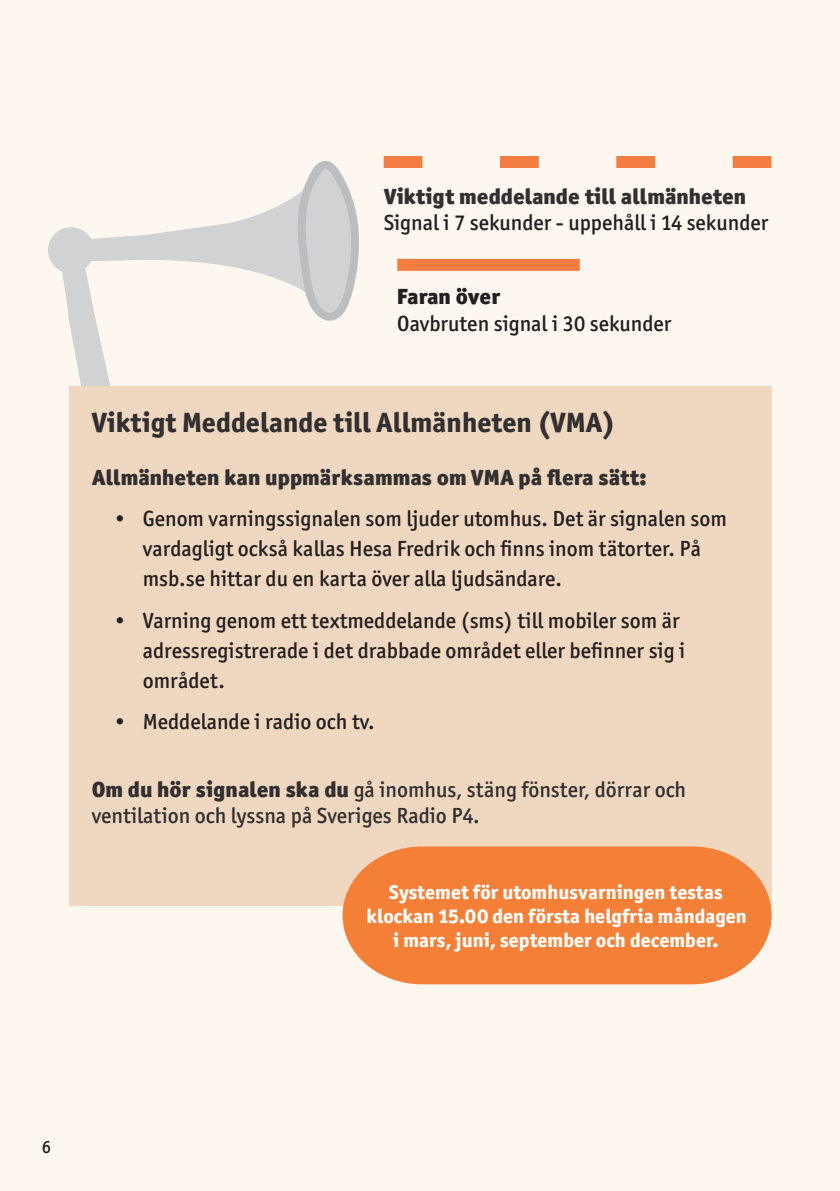
<style>
.page{position:relative;width:840px;height:1191px;background:#fff}
.page>*{position:absolute;margin:0;border:0;box-sizing:border-box;transform-origin:0 0}
.Rubrik_2{font:800 28px "Officina Sans ITC Std";color:#312f30}
.Brödtext{font:500 22px/30px "Officina Sans ITC Std";color:#231f20}
.Brödtext-2{font:500 22px/26.4px "Officina Sans ITC Std";color:#312f30}
.Brödtext-3{font:900 22px "Officina Sans ITC Std";color:#312f30}
.Brödtext-4{font:900 22px "Officina Sans ITC Std";letter-spacing:-.005em;color:#231f20}
.Infotext_i_bubbla{font:800 20px/24px "Officina Sans ITC Std";color:#fff;text-align:center}
.t1{font:500 18px "Officina Sans ITC Std";color:#231f20}
.s1{font-weight:900}
</style>
<div class="page">
<div style="left:0;top:0;width:839px;height:1191px;background:#fef7f0"></div>
<svg style="left:58px;top:269px;width:52px;height:117px"></svg>
<svg style="left:69px;top:195px;width:228px;height:126px"></svg>
<svg style="left:297px;top:161px;width:62px;height:160px"></svg>
<div style="left:48px;top:227px;width:46px;height:46px;background:#d1d2d4;border-radius:50%"></div>
<div style="left:69px;top:386px;width:702px;height:520px;background:#f0d8c0"></div>
<svg style="left:342px;top:846px;width:429px;height:138px;background:#f48845"></svg>
<div style="left:383px;top:156px;width:39px;height:12px;background:#f47d41"></div>
<div style="left:499px;top:156px;width:39px;height:12px;background:#f47d41"></div>
<div style="left:616px;top:156px;width:38px;height:12px;background:#f47d41"></div>
<div style="left:732px;top:156px;width:39px;height:12px;background:#f47d41"></div>
<div style="left:397px;top:259px;width:182px;height:12px;background:#f47d41"></div>
<p class="Brödtext-3" style="left:383px;top:181px;width:364px">Viktigt meddelande till allmänheten</p>
<p class="Brödtext" style="left:383px;top:207px;width:386px">Signal i 7 sekunder - uppehåll i 14 sekunder</p>
<p class="Brödtext-4" style="left:397px;top:282px;width:105px">Faran över</p>
<p class="Brödtext" style="left:397px;top:308px;width:275px">Oavbruten signal i 30 sekunder</p>
<p class="Rubrik_2" style="left:92px;top:405px;width:524px">Viktigt Meddelande till Allmänheten (VMA)</p>
<p class="Brödtext-3" style="left:92px;top:463px;width:556px">Allmänheten kan uppmärksammas om VMA på flera sätt:</p>
<p class="Brödtext" style="left:143px;top:504px;width:585px;text-indent:-28px">• Genom varningssignalen som ljuder utomhus. Det är signalen som vardagligt också kallas Hesa Fredrik och finns inom tätorter. På msb.se hittar du en karta över alla ljudsändare.</p>
<p class="Brödtext" style="left:143px;top:605px;width:543px;text-indent:-28px">• Varning genom ett textmeddelande (sms) till mobiler som är adressregistrerade i det drabbade området eller befinner sig i området.</p>
<p class="Brödtext" style="left:114px;top:706px;width:262px">• Meddelande i radio och tv.</p>
<p class="Brödtext-2" style="left:92px;top:776px;width:595px"><span class="s1">Om du hör signalen ska du</span> gå inomhus, stäng fönster, dörrar och ventilation och lyssna på Sveriges Radio P4.</p>
<p class="Infotext_i_bubbla" style="left:366px;top:879px;width:381px">Systemet för utomhusvarningen testas klockan 15.00 den första helgfria måndagen i mars, juni, september och december.</p>
<p class="t1" style="left:42px;top:1136px;width:11px">6</p>
</div>
